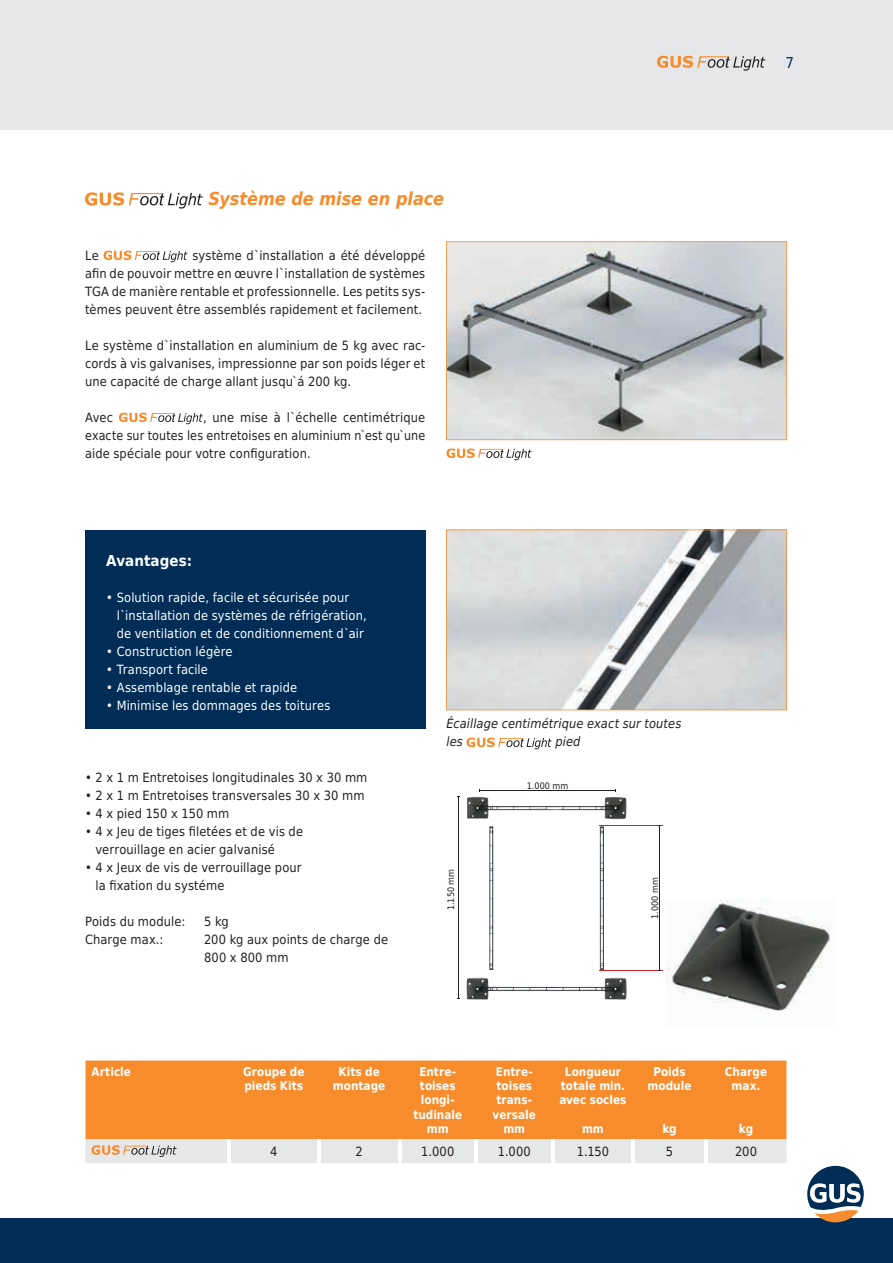
<style>
.page{position:relative;width:893px;height:1263px;background:#fff}
.page>*{position:absolute;margin:0;border:0;box-sizing:border-box;transform-origin:0 0}
.t1{font:italic 700 18px "DejaVu Sans Condensed";letter-spacing:-.005em;color:#f68c2b}
.t2{font:700 15px "DejaVu Sans Condensed";letter-spacing:.005em;color:#fff}
.t3{font:15px "DejaVu Sans Condensed";color:#002d56}
.t4{font:12.75px/18px "DejaVu Sans Condensed";letter-spacing:.01em;color:#231f20;text-align:justify}
.t5{font:12.75px/18px "DejaVu Sans Condensed";letter-spacing:.01em;color:#fff}
.t6{font:italic 12.75px/18px "DejaVu Sans Condensed";letter-spacing:.005em;color:#231f20}
.t7{font:700 12px/14.4px "DejaVu Sans Condensed";letter-spacing:.005em;color:#fff;text-align:center}
.t8{font:9px "DejaVu Sans Condensed";color:#231f20}
</style>
<div class="page">
<div style="left:0;top:1218px;width:893px;height:45px;background:#002d56"></div>
<svg style="left:807px;top:1166px;width:57px;height:56px"></svg>
<div style="left:0;top:0;width:893px;height:130px;background:#e6e7e9"></div>
<svg style="left:85px;top:192px;width:118px;height:17px"></svg>
<svg style="left:446px;top:241px;width:341px;height:199px;background:#c3c5c7"></svg>
<svg style="left:104px;top:251px;width:84px;height:11px"></svg>
<svg style="left:119px;top:413px;width:84px;height:11px"></svg>
<div style="left:85px;top:530px;width:340px;height:198px;background:#002d56"></div>
<div style="left:85px;top:1060px;width:701px;height:79px;background:#f68c2b"></div>
<svg style="left:85px;top:1139px;width:701px;height:24px;background:#e6e5e5"></svg>
<img style="left:467px;top:796px;width:160px;height:174px">
<img style="left:667px;top:899px;width:164px;height:112px">
<hr style="left:458px;top:796px;width:1px;height:203px;background:#231f20">
<hr style="left:600px;top:825px;width:63px;height:1px;background:#d1232a">
<hr style="left:600px;top:971px;width:63px;height:1px;background:#d1232a">
<hr style="left:659px;top:825px;width:1px;height:146px;background:#231f20">
<hr style="left:480px;top:790px;width:135px;height:1px;background:#231f20">
<svg style="left:446px;top:529px;width:341px;height:181px;background:#c8cacb"></svg>
<svg style="left:467px;top:738px;width:85px;height:11px"></svg>
<svg style="left:657px;top:56px;width:108px;height:15px"></svg>
<svg style="left:446px;top:448px;width:86px;height:12px"></svg>
<p class="t3" style="left:785px;top:50px;width:10px">7</p>
<h1 class="t1" style="left:208px;top:185px;width:237px">Système de mise en place</h1>
<p class="t4" style="left:85px;top:246px;width:342px;text-indent:107px">système d`installation a été développé afin de pouvoir mettre en œuvre l`installation de systèmes TGA de manière rentable et professionnelle. Les petits sys&shy;tèmes peuvent être assemblés rapidement et facilement.</p>
<p class="t4" style="left:85px;top:336px;width:342px">Le système d`installation en aluminium de 5 kg avec rac&shy;cords à vis galvanises, impressionne par son poids léger et une capacité de charge allant jusqu`á 200 kg.</p>
<p class="t4" style="left:85px;top:408px;width:30px">Avec</p>
<p class="t4" style="left:85px;top:246px;width:15px">Le</p>
<p class="t4" style="left:85px;top:408px;width:342px;text-indent:118px">, une mise à l`échelle centimétrique exacte sur toutes les entretoises en aluminium n`est qu`une aide spéciale pour votre configuration.</p>
<p class="t2" style="left:106px;top:548px;width:87px">Avantages:</p>
<p class="t5" style="left:117px;top:588px;width:251px;text-indent:-10px">• Solution rapide, facile et sécurisée pour l`installation de systèmes de réfrigération, de ventilation et de conditionnement d`air</p>
<p class="t5" style="left:106px;top:642px;width:128px">• Construction légère</p>
<p class="t5" style="left:106px;top:660px;width:103px">• Transport facile</p>
<p class="t5" style="left:106px;top:678px;width:192px">• Assemblage rentable et rapide</p>
<p class="t5" style="left:106px;top:696px;width:226px">• Minimise les dommages des toitures</p>
<p class="t4" style="left:85px;top:768px;width:284px">• 2 x 1 m Entretoises longitudinales 30 x 30 mm</p>
<p class="t4" style="left:85px;top:786px;width:281px">• 2 x 1 m Entretoises transversales 30 x 30 mm</p>
<p class="t4" style="left:85px;top:804px;width:146px">• 4 x pied 150 x 150 mm</p>
<p class="t4" style="left:95px;top:822px;width:209px;text-indent:-10px">• 4 x Jeu de tiges filetées et de vis de verrouillage en acier galvanisé</p>
<p class="t4" style="left:95px;top:858px;width:208px;text-indent:-10px">• 4 x Jeux de vis de verrouillage pour la fixation du systéme</p>
<p class="t4" style="left:85px;top:912px;width:102px">Poids du module:</p>
<p class="t4" style="left:204px;top:912px;width:26px">5 kg</p>
<p class="t4" style="left:85px;top:930px;width:80px">Charge max.:</p>
<p class="t4" style="left:204px;top:930px;width:186px">200 kg aux points de charge de<br>800 x 800 mm</p>
<p class="t6" style="left:446px;top:715px;width:236px">Écaillage centimétrique exact sur toutes les</p>
<p class="t6" style="left:555px;top:733px;width:27px">pied</p>
<p class="t8" style="left:527px;top:778px;width:43px">1.000 mm</p>
<p class="t8" style="left:444px;top:910px;width:43px;rotate:-90deg">1.150 mm</p>
<p class="t8" style="left:648px;top:919px;width:43px;rotate:-90deg">1.000 mm</p>
<p class="t7" style="left:91px;top:1064px;width:41px">Article</p>
<p class="t7" style="left:243px;top:1064px;width:63px;text-align:left">Groupe de pieds Kits</p>
<p class="t7" style="left:333px;top:1064px;width:54px">Kits de montage</p>
<p class="t7" style="left:413px;top:1064px;width:50px">Entre&shy;toises longi&shy;tudinale mm</p>
<p class="t7" style="left:493px;top:1064px;width:45px">Entre&shy;toises trans&shy;versale mm</p>
<p class="t7" style="left:559px;top:1064px;width:69px">Longueur totale min. avec socles</p>
<p class="t7" style="left:582px;top:1121px;width:23px">mm</p>
<p class="t7" style="left:648px;top:1064px;width:45px">Poids module</p>
<p class="t7" style="left:662px;top:1121px;width:16px">kg</p>
<p class="t7" style="left:725px;top:1064px;width:44px">Charge max.</p>
<p class="t7" style="left:739px;top:1121px;width:16px">kg</p>
<p class="t4" style="left:270px;top:1142px;width:9px">4</p>
<p class="t4" style="left:355px;top:1142px;width:9px">2</p>
<p class="t4" style="left:421px;top:1142px;width:35px">1.000</p>
<p class="t4" style="left:498px;top:1142px;width:35px">1.000</p>
<p class="t4" style="left:577px;top:1142px;width:34px">1.150</p>
<p class="t4" style="left:666px;top:1142px;width:9px">5</p>
<p class="t4" style="left:735px;top:1142px;width:23px">200</p>
</div>
